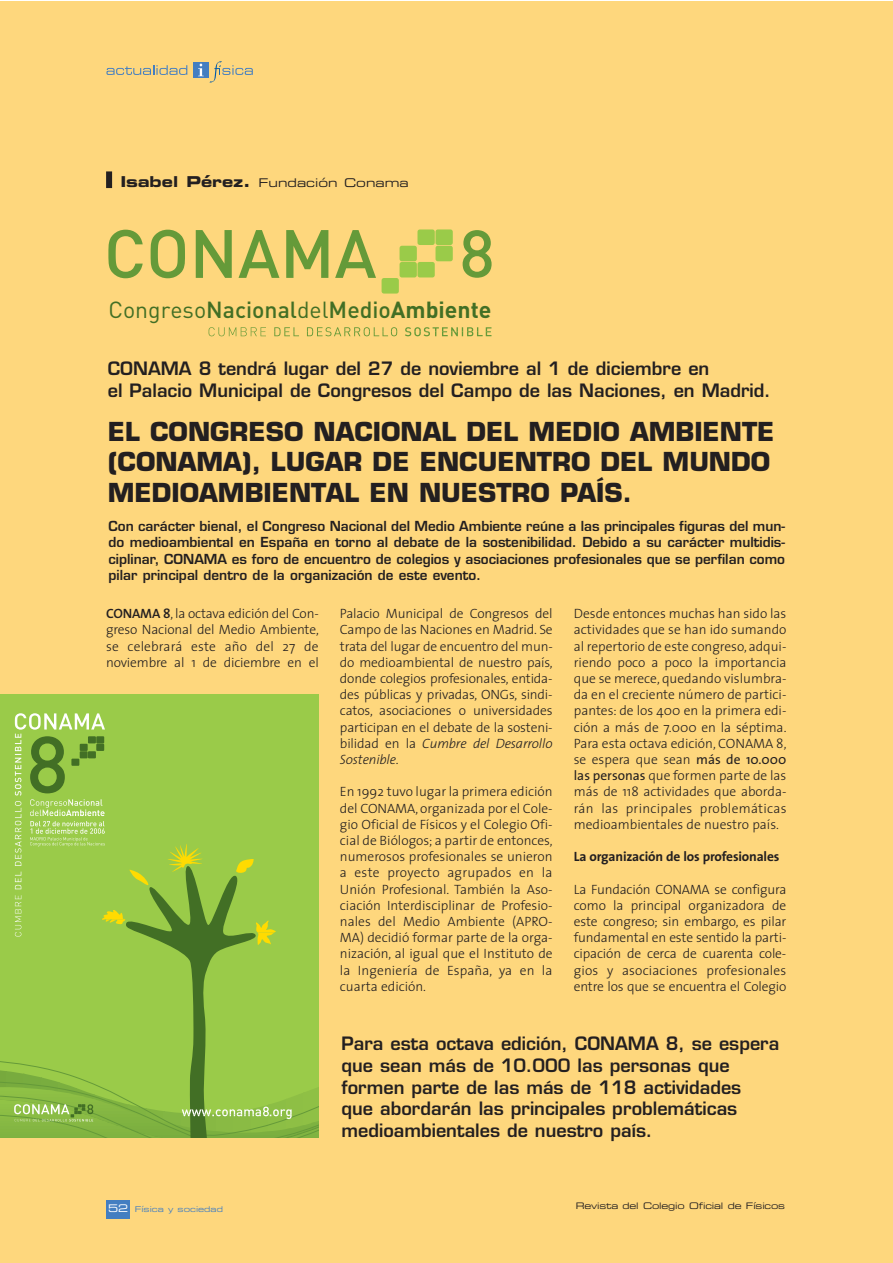
<style>
.page{position:relative;width:893px;height:1263px;background:#fff}
.page>*{position:absolute;margin:0;border:0;box-sizing:border-box;transform-origin:0 0}
.t1{font:700 25.5px/30.6px "Eurostile";color:#231f20}
.t2{font:500 22.95px "DIN";color:#426f25}
.t3{font:600 18px/21.6px "Eurostile";color:#231f20}
.t4{font:300 13.5px/16.2px "The Sans";color:#231f20;text-align:justify}
.t5{font:600 13.5px/16.2px "Eurostile";color:#231f20;text-align:justify}
.t6{font:700 13.5px "The Sans";letter-spacing:-.01em;color:#231f20}
.t7{font:12px "Eurostile Extended Two";color:#231f20}
.t8{font:9px "Eurostile Extended Two";letter-spacing:-.02em;color:#231f20}
.t9{font:7.95px "Eurostile Extended Two";color:#437ec1}
.s1{font-family:"Eurostile Bold Extended Two";font-size:15px}
.s2{font-weight:400}
.s3{font-weight:700}
.s4{font-weight:600}
.s5{font-style:italic}
.s6{font-size:10.5px;color:#fff}
</style>
<div class="page">
<div style="left:0;top:1px;width:892px;height:1262px;background:#fed77d"></div>
<svg style="left:209px;top:327px;width:282px;height:9px"></svg>
<svg style="left:108px;top:230px;width:268px;height:48px"></svg>
<svg style="left:382px;top:229px;width:71px;height:65px"></svg>
<svg style="left:463px;top:230px;width:29px;height:48px"></svg>
<div style="left:107px;top:1200px;width:23px;height:19px;background:#437ec1"></div>
<svg style="left:106px;top:65px;width:81px;height:10px"></svg>
<div style="left:193px;top:62px;width:16px;height:16px;background:#437ec1"></div>
<svg style="left:198px;top:61px;width:55px;height:21px"></svg>
<div style="left:106px;top:171px;width:6px;height:17px;background:#231f20"></div>
<div style="left:0;top:695px;width:318px;height:442px;background:#9acb49"></div>
<hr style="left:0;top:1137px;width:318px;height:1px;background:#79ab3e">
<svg style="left:0;top:713px;width:318px;height:424px"></svg>
<p class="t7" style="left:120px;top:178px;width:290px"><span class="s1">Isabel Pérez.</span> Fundación Conama</p>
<h2 class="t2" style="left:108px;top:301px;width:385px"><span class="s2">Congreso</span>Nacional<span class="s2">del</span>Medio<span class="s3">Ambiente</span></h2>
<h3 class="t3" style="left:108px;top:360px;width:665px">CONAMA 8 tendrá lugar del 27 de noviembre al 1 de diciembre en<br>el Palacio Municipal de Congresos del Campo de las Naciones, en Madrid.</h3>
<h1 class="t1" style="left:108px;top:419px;width:668px">EL CONGRESO NACIONAL DEL MEDIO AMBIENTE (CONAMA), LUGAR DE ENCUENTRO DEL MUNDO<br>MEDIOAMBIENTAL EN NUESTRO PAÍS.</h1>
<p class="t5" style="left:108px;top:519px;width:678px">Con carácter bienal, el Congreso Nacional del Medio Ambiente reúne a las principales figuras del mun&shy;do medioambiental en España en torno al debate de la sostenibilidad. Debido a su carácter multidis&shy;ciplinar, CONAMA es foro de encuentro de colegios y asociaciones profesionales que se perfilan como pilar principal dentro de la organización de este evento.</p>
<p class="t4" style="left:106px;top:607px;width:214px"><span class="s4">CONAMA 8</span>, la octava edición del Con&shy;greso Nacional del Medio Ambiente, se celebrará este año del 27 de noviembre al 1 de diciembre en el</p>
<p class="t4" style="left:340px;top:607px;width:214px">Palacio Municipal de Congresos del Campo de las Naciones en Madrid. Se trata del lugar de encuentro del mun&shy;do medioambiental de nuestro país, donde colegios profesionales, entida&shy;des públicas y privadas, ONGs, sindi&shy;catos, asociaciones o universidades participan en el debate de la sosteni&shy;bilidad en la <span class="s5">Cumbre del Desarrollo Sostenible</span>.</p>
<p class="t4" style="left:340px;top:785px;width:214px">En 1992 tuvo lugar la primera edición del CONAMA, organizada por el Cole&shy;gio Oficial de Físicos y el Colegio Ofi&shy;cial de Biólogos; a partir de entonces, numerosos profesionales se unieron a este proyecto agrupados en la Unión Profesional. También la Aso&shy;ciación Interdisciplinar de Profesio&shy;nales del Medio Ambiente (APRO-MA) decidió formar parte de la orga&shy;nización, al igual que el Instituto de la Ingeniería de España, ya en la cuarta edición.</p>
<p class="t4" style="left:574px;top:607px;width:214px">Desde entonces muchas han sido las actividades que se han ido sumando al repertorio de este congreso, adqui&shy;riendo poco a poco la importancia que se merece, quedando vislumbra&shy;da en el creciente número de partici&shy;pantes: de los 400 en la primera edi&shy;ción a más de 7.000 en la séptima.<br>Para esta octava edición, CONAMA 8, se espera que sean <span class="s2">más de 10.000 las personas</span> que formen parte de las más de 118 actividades que aborda&shy;rán las principales problemáticas medioambientales de nuestro país.</p>
<p class="t6" style="left:574px;top:851px;width:207px">La organización de los profesionales</p>
<p class="t4" style="left:574px;top:882px;width:214px">La Fundación CONAMA se configura como la principal organizadora de este congreso; sin embargo, es pilar fundamental en este sentido la parti&shy;cipación de cerca de cuarenta cole&shy;gios y asociaciones profesionales entre los que se encuentra el Colegio</p>
<h3 class="t3" style="left:342px;top:1035px;width:439px">Para esta octava edición, CONAMA 8, se espera que sean más de 10.000 las personas que formen parte de las más de 118 actividades<br>que abordarán las principales problemáticas medioambientales de nuestro país.</h3>
<p class="t9" style="left:108px;top:1206px;width:116px"><span class="s6">52</span> Física y sociedad</p>
<p class="t8" style="left:576px;top:1202px;width:211px">Revista del Colegio Oficial de Físicos</p>
</div>
